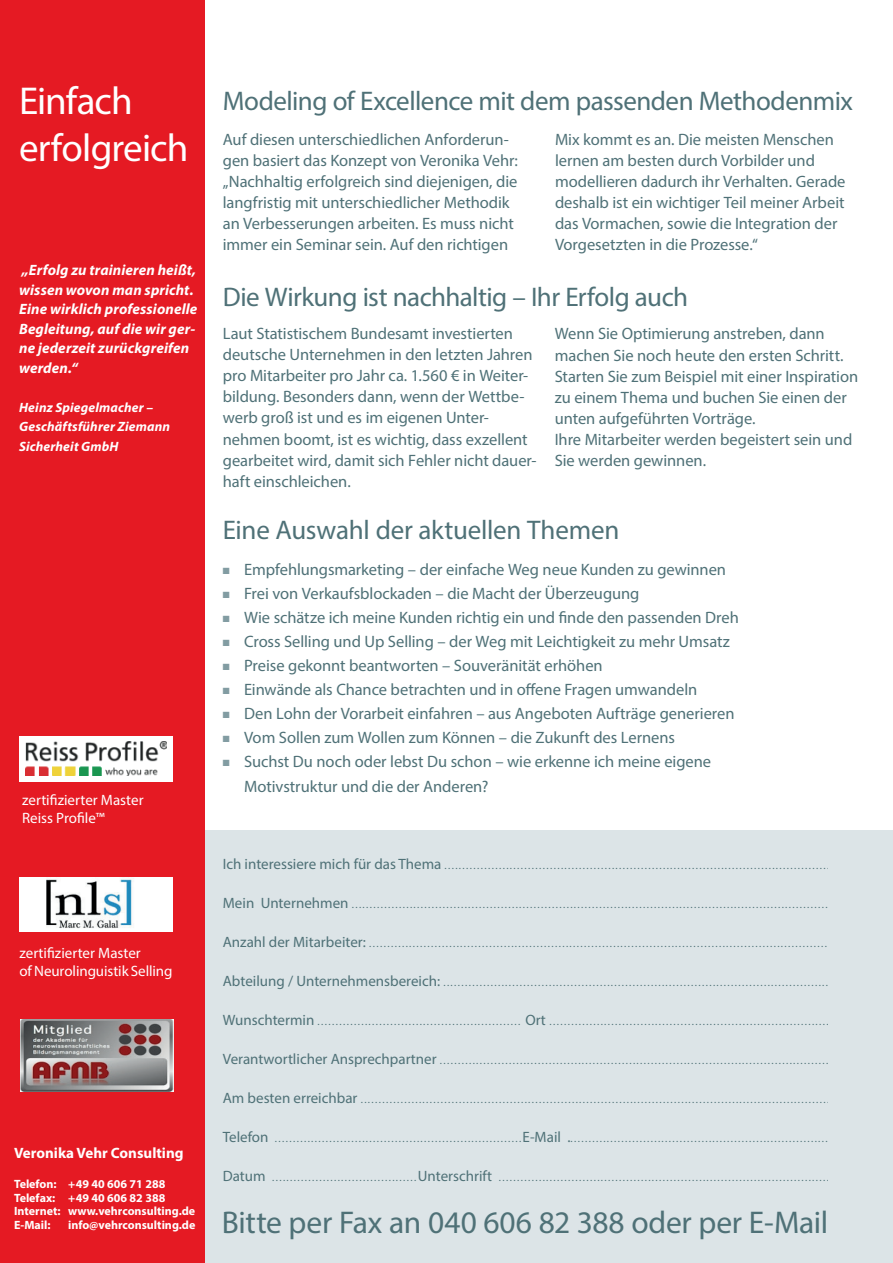
<style>
.page{position:relative;width:893px;height:1263px;background:#fff}
.page>*{position:absolute;margin:0;border:0;box-sizing:border-box;transform-origin:0 0}
.t1{font:39px/46.8px "Myriad Pro";letter-spacing:-.025em;color:#fff}
.t2{font:31.5px "Myriad Pro";letter-spacing:-.01em;color:#4f7177}
.t3{font:27px "Myriad Pro";letter-spacing:-.02em;color:#4f7177}
.t4{font:16.5px/21px "Myriad Pro";letter-spacing:-.005em;color:#4f7177}
.t5{font:italic 700 15px/19.5px "Myriad Pro";letter-spacing:.01em;color:#fff}
.t6{font:15px/18px "Myriad Pro";color:#fff}
.t7{font:700 15px "Myriad Pro";color:#fff}
.t8{font:italic 700 13.5px/19.5px "Myriad Pro";letter-spacing:.01em;color:#fff}
.t9{font:700 12px/13.5px "Myriad Pro";color:#fff}
.t10{font:10.5px "Myriad Pro";color:#4f7177}
.s1{color:#829ca2}
.s2{font-size:15px}
</style>
<div class="page">
<div style="left:179px;top:831px;width:674px;height:432px;background:#dce4e7"></div>
<div style="left:0;top:0;width:204px;height:1263px;background:#e51a23"></div>
<div style="left:828px;top:831px;width:65px;height:432px;background:#dce4e7"></div>
<div style="left:19px;top:736px;width:154px;height:46px;background:#fff"></div>
<img style="left:26px;top:741px;width:141px;height:35px">
<div style="left:19px;top:877px;width:153px;height:54px;background:#fff"></div>
<img style="left:46px;top:877px;width:88px;height:52px">
<img style="left:20px;top:1019px;width:153px;height:72px">
<h1 class="t1" style="left:19px;top:77px;width:171px">Einfach erfolgreich</h1>
<p class="t5" style="left:19px;top:260px;width:180px">„Erfolg zu trainieren heißt, wissen wovon man spricht.<br>Eine wirklich professionelle<br>Begleitung, auf die wir ger&shy;ne jederzeit zurückgreifen werden.“</p>
<p class="t8" style="left:19px;top:397px;width:153px">Heinz Spiegelmacher –<br>Geschäftsführer Ziemann<br>Sicherheit GmbH</p>
<p class="t6" style="left:22px;top:790px;width:123px">zertifizierter Master<br>Reiss Profile™</p>
<p class="t6" style="left:19px;top:943px;width:155px">zertifizierter Master<br>of Neurolinguistik Selling</p>
<p class="t7" style="left:14px;top:1143px;width:171px">Veronika Vehr Consulting</p>
<p class="t9" style="left:14px;top:1177px;width:183px">Telefon: +49 40 606 71 288<br>Telefax: +49 40 606 82 388<br>Internet: www.vehrconsulting.de<br>E-Mail:</p>
<p class="t9" style="left:68px;top:1217px;width:129px">info@vehrconsulting.de</p>
<h3 class="t3" style="left:223px;top:84px;width:632px">Modeling of Excellence mit dem passenden Methodenmix</h3>
<p class="t4" style="left:223px;top:129px;width:297px">Auf diesen unterschiedlichen Anforderun&shy;gen basiert das Konzept von Veronika Vehr: „Nachhaltig erfolgreich sind diejenigen, die langfristig mit unterschiedlicher Methodik an Verbesserungen arbeiten. Es muss nicht immer ein Seminar sein. Auf den richtigen</p>
<p class="t4" style="left:555px;top:129px;width:292px">Mix kommt es an. Die meisten Menschen lernen am besten durch Vorbilder und modellieren dadurch ihr Verhalten. Gerade deshalb ist ein wichtiger Teil meiner Arbeit das Vormachen, sowie die Integration der Vorgesetzten in die Prozesse.“</p>
<h3 class="t3" style="left:223px;top:280px;width:467px">Die Wirkung ist nachhaltig – Ihr Erfolg auch</h3>
<p class="t4" style="left:223px;top:323px;width:315px">Laut Statistischem Bundesamt investierten deutsche Unternehmen in den letzten Jahren pro Mitarbeiter pro Jahr ca. 1.560 € in Weiter&shy;bildung. Besonders dann, wenn der Wettbe&shy;werb groß ist und es im eigenen Unter&shy;nehmen boomt, ist es wichtig, dass exzellent gearbeitet wird, damit sich Fehler nicht dauer&shy;haft einschleichen.</p>
<p class="t4" style="left:555px;top:323px;width:305px">Wenn Sie Optimierung anstreben, dann machen Sie noch heute den ersten Schritt.<br>Starten Sie zum Beispiel mit einer Inspiration zu einem Thema und buchen Sie einen der unten aufgeführten Vorträge.<br>Ihre Mitarbeiter werden begeistert sein und Sie werden gewinnen.</p>
<h3 class="t3" style="left:223px;top:514px;width:398px">Eine Auswahl der aktuellen Themen</h3>
<p class="t4" style="left:223px;top:559px;width:505px"><span class="s1">■</span> Empfehlungsmarketing – der einfache Weg neue Kunden zu gewinnen</p>
<p class="t4" style="left:223px;top:583px;width:418px"><span class="s1">■</span> Frei von Verkaufsblockaden – die Macht der Überzeugung</p>
<p class="t4" style="left:223px;top:607px;width:518px"><span class="s1">■</span> Wie schätze ich meine Kunden richtig ein und finde den passenden Dreh</p>
<p class="t4" style="left:223px;top:631px;width:509px"><span class="s1">■</span> Cross Selling und Up Selling – der Weg mit Leichtigkeit zu mehr Umsatz</p>
<p class="t4" style="left:223px;top:655px;width:381px"><span class="s1">■</span> Preise gekonnt beantworten – Souveränität erhöhen</p>
<p class="t4" style="left:223px;top:679px;width:476px"><span class="s1">■</span> Einwände als Chance betrachten und in offene Fragen umwandeln</p>
<p class="t4" style="left:223px;top:703px;width:513px"><span class="s1">■</span> Den Lohn der Vorarbeit einfahren – aus Angeboten Aufträge generieren</p>
<p class="t4" style="left:223px;top:727px;width:454px"><span class="s1">■</span> Vom Sollen zum Wollen zum Können – die Zukunft des Lernens</p>
<p class="t4" style="left:244px;top:750px;width:469px;line-height:24px;text-indent:-21px"><span class="s1">■</span> Suchst Du noch oder lebst Du schon – wie erkenne ich meine eigene<br>Motivstruktur und die der Anderen?</p>
<p class="t10" style="left:223px;top:859px;width:608px"><span class="s2">Ich interessiere mich für das Thema</span> ..........................................................................................................</p>
<p class="t10" style="left:223px;top:898px;width:610px"><span class="s2">Mein Unternehmen</span> ....................................................................................................................................</p>
<p class="t10" style="left:223px;top:937px;width:609px"><span class="s2">Anzahl der Mitarbeiter:</span> ...............................................................................................................................</p>
<p class="t10" style="left:223px;top:976px;width:607px"><span class="s2">Abteilung / Unternehmensbereich:</span> ..........................................................................................................</p>
<p class="t10" style="left:223px;top:1015px;width:611px"><span class="s2">Wunschtermin</span> ........................................................ <span class="s2">Ort</span> ..............................................................................</p>
<p class="t10" style="left:223px;top:1054px;width:611px"><span class="s2">Verantwortlicher Ansprechpartner</span> ............................................................................................................</p>
<p class="t10" style="left:223px;top:1093px;width:608px"><span class="s2">Am besten erreichbar</span> .................................................................................................................................</p>
<p class="t10" style="left:223px;top:1132px;width:610px"><span class="s2">Telefon</span> ....................................................................<span class="s2">E-Mail .</span>........................................................................</p>
<p class="t10" style="left:223px;top:1171px;width:608px"><span class="s2">Datum</span> ........................................<span class="s2">Unterschrift</span> ...........................................................................................</p>
<h2 class="t2" style="left:222px;top:1203px;width:608px">Bitte per Fax an 040 606 82 388 oder per E-Mail</h2>
</div>
